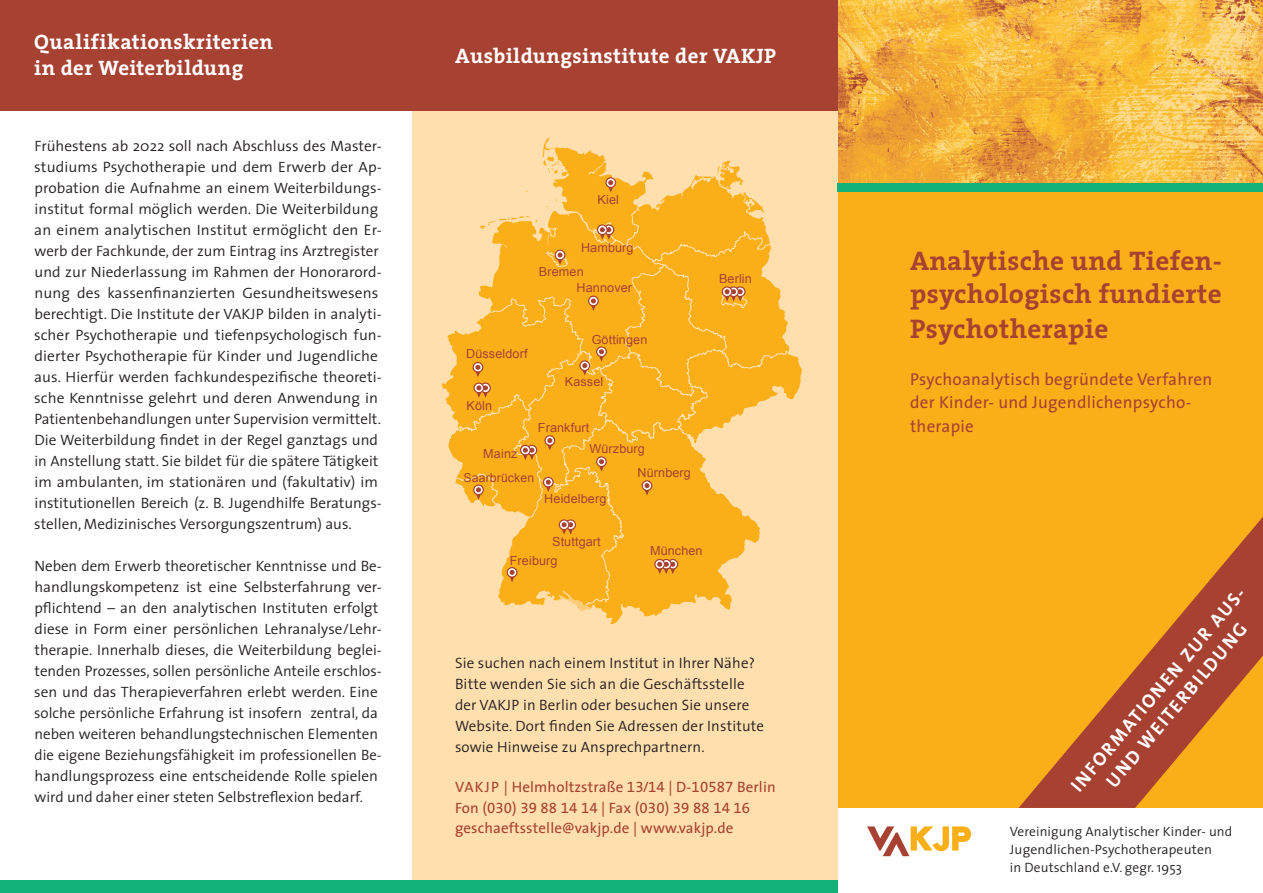
<style>
.page{position:relative;width:1263px;height:893px;background:#fff}
.page>*{position:absolute;margin:0;border:0;box-sizing:border-box;transform-origin:0 0}
.t1{font:700 27px/33.8px "The Serif";letter-spacing:.015em;color:#a74131;text-align:justify}
.t2{font:700 21px/26.2px "The Serif";letter-spacing:.02em;color:#fff}
.t3{font:700 19.05px/24px "The Sans";color:#fff;text-align:center}
.t4{font:17.25px/23.2px "The Sans";letter-spacing:.015em;color:#a74131}
.t5{font:300 15px/21px "The Sans";color:#231f20}
.t6{font:15px "The Sans";letter-spacing:.01em;color:#a74131}
.t7{font:15px "The Sans Expert";letter-spacing:.01em;color:#a74131}
.t8{font:300 13.5px/18px "The Sans";letter-spacing:.01em;color:#231f20}
.t9{font:12.45px/24.5px "Arial";letter-spacing:.01em;color:#a74131}
.t10{font:12.3px "Arial";letter-spacing:.01em;color:#a74131}
.s1{font-family:"The Sans Expert"}
.s2{font-family:"The Sans"}
</style>
<div class="page">
<div style="left:716px;top:0;width:547px;height:808px;background:#faaf18"></div>
<svg style="left:1018px;top:517px;width:245px;height:291px"></svg>
<img style="left:838px;top:0;width:425px;height:183px">
<div style="left:412px;top:0;width:426px;height:893px;background:#fedfad"></div>
<svg style="left:867px;top:826px;width:104px;height:30px"></svg>
<div style="left:838px;top:183px;width:425px;height:8px;background:#13b27b"></div>
<div style="left:0;top:880px;width:838px;height:13px;background:#13b27b"></div>
<div style="left:0;top:0;width:838px;height:111px;background:#a74131"></div>
<svg style="left:442px;top:138px;width:360px;height:486px"></svg>
<svg style="left:456px;top:210px;width:333px;height:397px"></svg>
<svg style="left:480px;top:216px;width:58px;height:13px"></svg>
<svg style="left:543px;top:157px;width:20px;height:19px"></svg>
<svg style="left:642px;top:171px;width:11px;height:9px"></svg>
<svg style="left:712px;top:161px;width:52px;height:52px"></svg>
<svg style="left:555px;top:590px;width:36px;height:21px"></svg>
<svg style="left:606px;top:178px;width:9px;height:9px"></svg>
<div style="left:605px;top:177px;width:11px;height:11px;border:1px solid #a74131;border-radius:50%"></div>
<svg style="left:608px;top:180px;width:5px;height:12px"></svg>
<svg style="left:555px;top:250px;width:10px;height:10px"></svg>
<div style="left:555px;top:250px;width:10px;height:10px;border:1px solid #a74131;border-radius:50%"></div>
<svg style="left:558px;top:253px;width:4px;height:12px"></svg>
<svg style="left:589px;top:296px;width:9px;height:10px"></svg>
<div style="left:588px;top:296px;width:11px;height:10px;border:1px solid #a74131;border-radius:50%"></div>
<svg style="left:591px;top:299px;width:5px;height:12px"></svg>
<svg style="left:597px;top:347px;width:9px;height:10px"></svg>
<div style="left:596px;top:346px;width:11px;height:11px;border:1px solid #a74131;border-radius:50%"></div>
<svg style="left:599px;top:349px;width:5px;height:13px"></svg>
<div style="left:735px;top:286px;width:10px;height:11px;border:1px solid #a74131;border-radius:50%"></div>
<div style="left:728px;top:286px;width:11px;height:11px;border:1px solid #a74131;border-radius:50%"></div>
<svg style="left:722px;top:287px;width:10px;height:9px"></svg>
<div style="left:722px;top:286px;width:10px;height:11px;border:1px solid #a74131;border-radius:50%"></div>
<svg style="left:725px;top:289px;width:17px;height:13px"></svg>
<svg style="left:473px;top:362px;width:10px;height:10px"></svg>
<div style="left:472px;top:362px;width:11px;height:11px;border:1px solid #a74131;border-radius:50%"></div>
<svg style="left:476px;top:365px;width:4px;height:12px"></svg>
<svg style="left:580px;top:361px;width:9px;height:9px"></svg>
<div style="left:579px;top:360px;width:11px;height:11px;border:1px solid #a74131;border-radius:50%"></div>
<svg style="left:582px;top:363px;width:5px;height:12px"></svg>
<svg style="left:481px;top:383px;width:9px;height:10px"></svg>
<div style="left:480px;top:382px;width:11px;height:11px;border:1px solid #a74131;border-radius:50%"></div>
<svg style="left:474px;top:383px;width:10px;height:10px"></svg>
<div style="left:473px;top:382px;width:11px;height:11px;border:1px solid #a74131;border-radius:50%"></div>
<svg style="left:477px;top:386px;width:11px;height:12px"></svg>
<svg style="left:545px;top:436px;width:10px;height:9px"></svg>
<div style="left:544px;top:435px;width:11px;height:11px;border:1px solid #a74131;border-radius:50%"></div>
<svg style="left:547px;top:438px;width:5px;height:12px"></svg>
<svg style="left:527px;top:445px;width:10px;height:10px"></svg>
<div style="left:526px;top:445px;width:11px;height:11px;border:1px solid #a74131;border-radius:50%"></div>
<svg style="left:521px;top:445px;width:9px;height:10px"></svg>
<div style="left:520px;top:445px;width:11px;height:11px;border:1px solid #a74131;border-radius:50%"></div>
<svg style="left:523px;top:448px;width:11px;height:12px"></svg>
<svg style="left:597px;top:457px;width:9px;height:9px"></svg>
<div style="left:596px;top:456px;width:11px;height:11px;border:1px solid #a74131;border-radius:50%"></div>
<svg style="left:599px;top:459px;width:5px;height:13px"></svg>
<svg style="left:474px;top:485px;width:9px;height:10px"></svg>
<div style="left:473px;top:484px;width:11px;height:11px;border:1px solid #a74131;border-radius:50%"></div>
<svg style="left:476px;top:487px;width:5px;height:13px"></svg>
<svg style="left:543px;top:477px;width:10px;height:10px"></svg>
<div style="left:543px;top:477px;width:11px;height:11px;border:1px solid #a74131;border-radius:50%"></div>
<svg style="left:546px;top:480px;width:5px;height:12px"></svg>
<svg style="left:642px;top:481px;width:10px;height:9px"></svg>
<div style="left:642px;top:480px;width:10px;height:11px;border:1px solid #a74131;border-radius:50%"></div>
<svg style="left:645px;top:483px;width:4px;height:12px"></svg>
<svg style="left:566px;top:520px;width:9px;height:10px"></svg>
<div style="left:565px;top:519px;width:11px;height:11px;border:1px solid #a74131;border-radius:50%"></div>
<svg style="left:559px;top:520px;width:10px;height:10px"></svg>
<div style="left:559px;top:519px;width:10px;height:11px;border:1px solid #a74131;border-radius:50%"></div>
<svg style="left:562px;top:522px;width:11px;height:13px"></svg>
<svg style="left:507px;top:568px;width:10px;height:9px"></svg>
<div style="left:507px;top:567px;width:10px;height:11px;border:1px solid #a74131;border-radius:50%"></div>
<svg style="left:510px;top:570px;width:4px;height:12px"></svg>
<svg style="left:668px;top:559px;width:10px;height:10px"></svg>
<div style="left:667px;top:559px;width:11px;height:11px;border:1px solid #a74131;border-radius:50%"></div>
<div style="left:661px;top:559px;width:11px;height:11px;border:1px solid #a74131;border-radius:50%"></div>
<svg style="left:655px;top:559px;width:9px;height:10px"></svg>
<div style="left:654px;top:559px;width:11px;height:11px;border:1px solid #a74131;border-radius:50%"></div>
<svg style="left:657px;top:562px;width:18px;height:12px"></svg>
<svg style="left:604px;top:225px;width:10px;height:10px"></svg>
<div style="left:603px;top:224px;width:11px;height:11px;border:1px solid #a74131;border-radius:50%"></div>
<svg style="left:597px;top:225px;width:10px;height:10px"></svg>
<div style="left:597px;top:224px;width:11px;height:11px;border:1px solid #a74131;border-radius:50%"></div>
<svg style="left:600px;top:227px;width:11px;height:13px"></svg>
<h2 class="t2" style="left:34px;top:28px;width:240px">Qualifikationskriterien in der Weiterbildung</h2>
<p class="t5" style="left:34px;top:135px;width:349px">Frühestens ab 2022 soll nach Abschluss des Master&shy;studiums Psychotherapie und dem Erwerb der Ap&shy;probation die Aufnahme an einem Weiterbildungs&shy;institut formal möglich werden. Die Weiterbildung an einem analytischen Institut ermöglicht den Er&shy;werb der Fachkunde, der zum Eintrag ins Arztregister und zur Niederlassung im Rahmen der Honorarord&shy;nung des kassenfinanzierten Gesundheitswesens berechtigt. Die Institute der VAKJP bilden in analyti&shy;scher Psychotherapie und tiefenpsychologisch fun&shy;dierter Psychotherapie für Kinder und Jugendliche aus. Hierfür werden fachkundespezifische theoreti&shy;sche Kenntnisse gelehrt und deren Anwendung in Patientenbehandlungen unter Supervision vermittelt.<br>Die Weiterbildung findet in der Regel ganztags und in Anstellung statt. Sie bildet für die spätere Tätigkeit im ambulanten, im stationären und (fakultativ) im institutionellen Bereich (z. B. Jugendhilfe Beratungs&shy;stellen, Medizinisches Versorgungszentrum) aus.</p>
<p class="t5" style="left:34px;top:555px;width:349px">Neben dem Erwerb theoretischer Kenntnisse und Be&shy;handlungskompetenz ist eine Selbsterfahrung ver&shy;pflichtend – an den analytischen Instituten erfolgt diese in Form einer persönlichen Lehranalyse/Lehr&shy;therapie. Innerhalb dieses, die Weiterbildung beglei&shy;tenden Prozesses, sollen persönliche Anteile erschlos&shy;sen und das Therapieverfahren erlebt werden. Eine solche persönliche Erfahrung ist insofern zentral, da neben weiteren behandlungstechnischen Elementen die eigene Beziehungsfähigkeit im professionellen Be&shy;handlungsprozess eine entscheidende Rolle spielen wird und daher einer steten Selbstreflexion bedarf.</p>
<h2 class="t2" style="left:455px;top:42px;width:322px">Ausbildungsinstitute der VAKJP</h2>
<p class="t9" style="left:598px;top:187px;width:23px">Kiel</p>
<p class="t9" style="left:539px;top:235px;width:96px;text-indent:42px">Hamburg<br>Bremen</p>
<p class="t9" style="left:577px;top:275px;width:57px">Hannover</p>
<p class="t9" style="left:466px;top:342px;width:63px">Düsseldorf</p>
<p class="t9" style="left:592px;top:327px;width:57px">Göttingen</p>
<p class="t9" style="left:565px;top:369px;width:40px">Kassel</p>
<p class="t9" style="left:467px;top:394px;width:27px">Köln</p>
<p class="t9" style="left:483px;top:442px;width:36px">Mainz</p>
<p class="t9" style="left:538px;top:415px;width:53px">Frankfurt</p>
<p class="t9" style="left:637px;top:437px;width:55px;line-height:23.9px;text-indent:-48px">Würzburg<br>Nürnberg</p>
<p class="t10" style="left:464px;top:470px;width:72px">Saarbrücken</p>
<p class="t9" style="left:544px;top:487px;width:64px">Heidelberg</p>
<p class="t9" style="left:552px;top:529px;width:50px">Stuttgart</p>
<p class="t9" style="left:510px;top:548px;width:49px">Freiburg</p>
<p class="t9" style="left:650px;top:539px;width:54px">München</p>
<p class="t9" style="left:719px;top:266px;width:34px">Berlin</p>
<p class="t5" style="left:455px;top:652px;width:311px">Sie suchen nach einem Institut in Ihrer Nähe?<br>Bitte wenden Sie sich an die Geschäftsstelle der VAKJP in Berlin oder besuchen Sie unsere Website. Dort finden Sie Adressen der Institute sowie Hinweise zu Ansprechpartnern.</p>
<p class="t6" style="left:455px;top:775px;width:322px">VAKJP | Helmholtzstraße <span class="s1">13/14</span> | D-<span class="s1">10587</span> Berlin</p>
<p class="t7" style="left:455px;top:796px;width:297px"><span class="s2">Fon</span> (030) 39 88 14 14 <span class="s2">| Fax</span> (030) 39 88 14 16</p>
<p class="t6" style="left:455px;top:816px;width:280px">geschaeftsstelle@vakjp.de | www.vakjp.de</p>
<h1 class="t1" style="left:910px;top:244px;width:313px">Analytische und Tiefen&shy;psychologisch fundierte Psychotherapie</h1>
<p class="t4" style="left:910px;top:367px;width:304px">Psychoanalytisch begründete Verfahren der Kinder- und Jugendlichenpsycho&shy;therapie</p>
<p class="t3" style="left:1065px;top:781px;width:265px;rotate:-50deg">INFORMATIONEN ZUR AUS-<br>UND WEITERBILDUNG</p>
<p class="t8" style="left:1010px;top:822px;width:224px">Vereinigung Analytischer Kinder- und<br>Jugendlichen-Psychotherapeuten<br>in Deutschland e.V. gegr. 1953</p>
</div>
